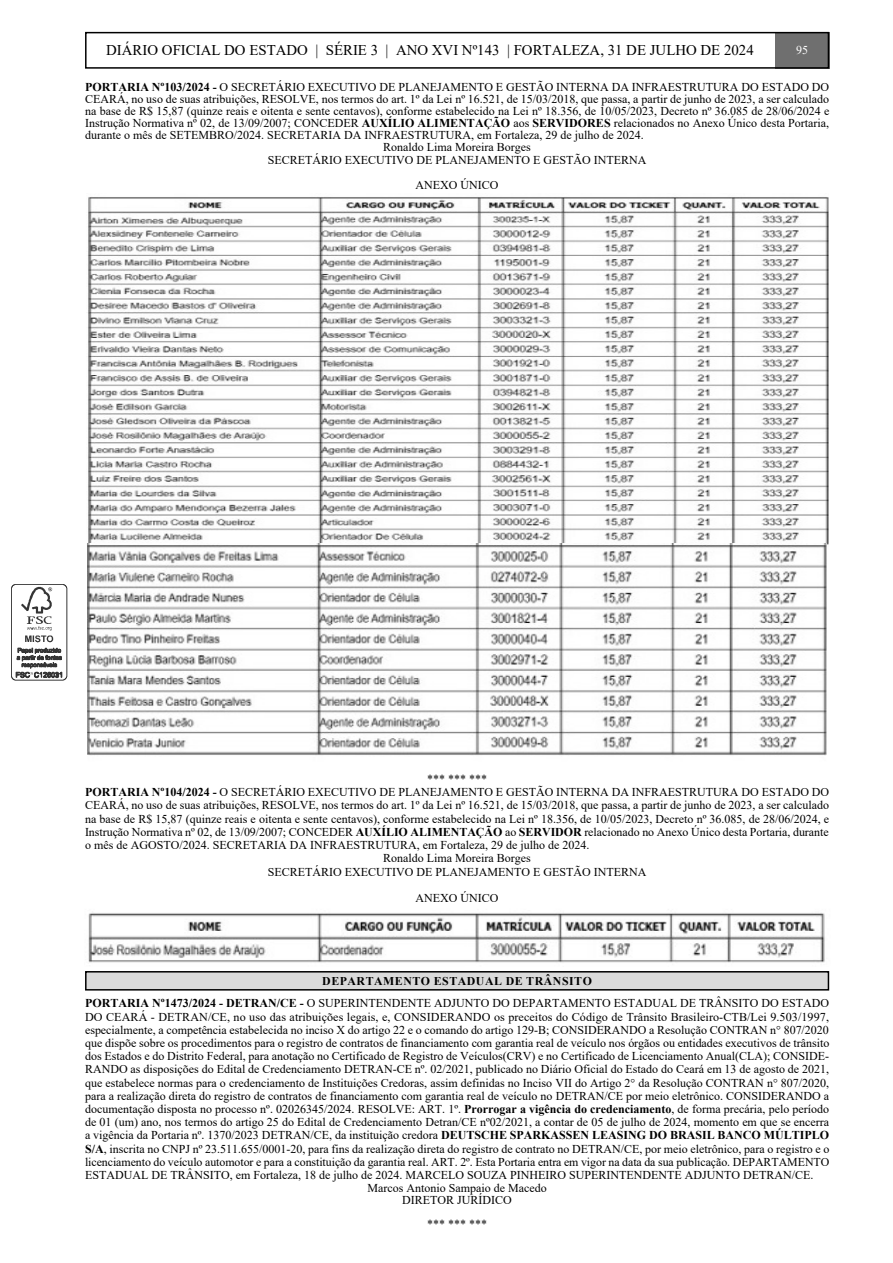
<style>
.page{position:relative;width:893px;height:1263px;background:#fff}
.page>*{position:absolute;margin:0;border:0;box-sizing:border-box;transform-origin:0 0}
.t1{font:14.85px "Times New Roman";color:#000}
.t2{font:12px/24px "Times New Roman";color:#000;text-align:center}
.t3{font:12px "Times New Roman";color:#fff}
.t4{font:700 11.85px "Times New Roman";letter-spacing:.045em;color:#000}
.s1{font-weight:700}
</style>
<div class="page">
<div style="left:775px;top:32px;width:54px;height:37px;background:#6f6f6f"></div>
<div style="left:85px;top:32px;width:744px;height:37px;border:2px solid #000"></div>
<svg style="left:11px;top:584px;width:56px;height:96px"></svg>
<img style="left:88px;top:197px;width:740px;height:348px">
<img style="left:87px;top:543px;width:740px;height:213px">
<img style="left:88px;top:912px;width:737px;height:51px">
<div style="left:86px;top:972px;width:742px;height:18px;background:#dadada"></div>
<div style="left:85px;top:971px;width:744px;height:19px;border:2px solid #000"></div>
<p class="t1" style="left:106px;top:40px;width:649px">DIÁRIO OFICIAL DO ESTADO | SÉRIE 3 | ANO XVI Nº143 | FORTALEZA, 31 DE JULHO DE 2024</p>
<p class="t3" style="left:796px;top:42px;width:13px">95</p>
<p class="t2" style="left:85px;top:75px;width:746px"><span class="s1">PORTARIA Nº103/2024 -</span> O SECRETÁRIO EXECUTIVO DE PLANEJAMENTO E GESTÃO INTERNA DA INFRAESTRUTURA DO ESTADO DO</p>
<p class="t2" style="left:85px;top:87px;width:746px">CEARÁ, no uso de suas atribuições, RESOLVE, nos termos do art. 1º da Lei nº 16.521, de 15/03/2018, que passa, a partir de junho de 2023, a ser calculado</p>
<p class="t2" style="left:85px;top:99px;width:746px">na base de R$ 15,87 (quinze reais e oitenta e sente centavos), conforme estabelecido na Lei nº 18.356, de 10/05/2023, Decreto nº 36.085 de 28/06/2024 e</p>
<p class="t2" style="left:85px;top:111px;width:746px">Instrução Normativa nº 02, de 13/09/2007; CONCEDER <span class="s1">AUXÍLIO ALIMENTAÇÃO</span> aos <span class="s1">SERVIDORES</span> relacionados no Anexo Único desta Portaria,</p>
<p class="t2" style="left:85px;top:123px;width:560px">durante o mês de SETEMBRO/2024. SECRETARIA DA INFRAESTRUTURA, em Fortaleza, 29 de julho de 2024.</p>
<p class="t2" style="left:383px;top:135px;width:149px">Ronaldo Lima Moreira Borges</p>
<p class="t2" style="left:268px;top:147px;width:380px">SECRETÁRIO EXECUTIVO DE PLANEJAMENTO E GESTÃO INTERNA</p>
<p class="t2" style="left:416px;top:173px;width:84px">ANEXO ÚNICO</p>
<p class="t2" style="left:427px;top:767px;width:61px">*** *** ***</p>
<p class="t2" style="left:85px;top:780px;width:746px"><span class="s1">PORTARIA Nº104/2024 -</span> O SECRETÁRIO EXECUTIVO DE PLANEJAMENTO E GESTÃO INTERNA DA INFRAESTRUTURA DO ESTADO DO</p>
<p class="t2" style="left:85px;top:793px;width:746px">CEARÁ, no uso de suas atribuições, RESOLVE, nos termos do art. 1º da Lei nº 16.521, de 15/03/2018, que passa, a partir de junho de 2023, a ser calculado</p>
<p class="t2" style="left:85px;top:806px;width:746px">na base de R$ 15,87 (quinze reais e oitenta e sente centavos), conforme estabelecido na Lei nº 18.356, de 10/05/2023, Decreto nº 36.085, de 28/06/2024, e</p>
<p class="t2" style="left:85px;top:819px;width:745px">Instrução Normativa nº 02, de 13/09/2007; CONCEDER <span class="s1">AUXÍLIO ALIMENTAÇÃO</span> ao <span class="s1">SERVIDOR</span> relacionado no Anexo Único desta Portaria, durante</p>
<p class="t2" style="left:85px;top:833px;width:506px">o mês de AGOSTO/2024. SECRETARIA DA INFRAESTRUTURA, em Fortaleza, 29 de julho de 2024.</p>
<p class="t2" style="left:383px;top:846px;width:149px">Ronaldo Lima Moreira Borges</p>
<p class="t2" style="left:268px;top:859px;width:380px">SECRETÁRIO EXECUTIVO DE PLANEJAMENTO E GESTÃO INTERNA</p>
<p class="t2" style="left:416px;top:885px;width:84px">ANEXO ÚNICO</p>
<p class="t4" style="left:322px;top:972px;width:271px">DEPARTAMENTO ESTADUAL DE TRÂNSITO</p>
<p class="t2" style="left:85px;top:991px;width:746px"><span class="s1">PORTARIA Nº1473/2024 - DETRAN/CE -</span> O SUPERINTENDENTE ADJUNTO DO DEPARTAMENTO ESTADUAL DE TRÂNSITO DO ESTADO</p>
<p class="t2" style="left:85px;top:1004px;width:745px">DO CEARÁ - DETRAN/CE, no uso das atribuições legais, e, CONSIDERANDO os preceitos do Código de Trânsito Brasileiro-CTB/Lei 9.503/1997,</p>
<p class="t2" style="left:85px;top:1017px;width:745px">especialmente, a competência estabelecida no inciso X do artigo 22 e o comando do artigo 129-B; CONSIDERANDO a Resolução CONTRAN n° 807/2020</p>
<p class="t2" style="left:85px;top:1030px;width:746px">que dispõe sobre os procedimentos para o registro de contratos de financiamento com garantia real de veículo nos órgãos ou entidades executivos de trânsito</p>
<p class="t2" style="left:85px;top:1044px;width:746px">dos Estados e do Distrito Federal, para anotação no Certificado de Registro de Veículos(CRV) e no Certificado de Licenciamento Anual(CLA); CONSIDE-</p>
<p class="t2" style="left:85px;top:1057px;width:746px">RANDO as disposições do Edital de Credenciamento DETRAN-CE nº. 02/2021, publicado no Diário Oficial do Estado do Ceará em 13 de agosto de 2021,</p>
<p class="t2" style="left:85px;top:1070px;width:746px">que estabelece normas para o credenciamento de Instituições Credoras, assim definidas no Inciso VII do Artigo 2° da Resolução CONTRAN n° 807/2020,</p>
<p class="t2" style="left:85px;top:1083px;width:746px">para a realização direta do registro de contratos de financiamento com garantia real de veículo no DETRAN/CE por meio eletrônico. CONSIDERANDO a</p>
<p class="t2" style="left:85px;top:1096px;width:746px">documentação disposta no processo nº. 02026345/2024. RESOLVE: ART. 1º. <span class="s1">Prorrogar a vigência do credenciamento</span>, de forma precária, pelo período</p>
<p class="t2" style="left:85px;top:1110px;width:746px">de 01 (um) ano, nos termos do artigo 25 do Edital de Credenciamento Detran/CE nº02/2021, a contar de 05 de julho de 2024, momento em que se encerra</p>
<p class="t2" style="left:85px;top:1123px;width:746px">a vigência da Portaria nº. 1370/2023 DETRAN/CE, da instituição credora <span class="s1">DEUTSCHE SPARKASSEN LEASING DO BRASIL BANCO MÚLTIPLO</span></p>
<p class="t2" style="left:85px;top:1136px;width:746px"><span class="s1">S/A</span>, inscrita no CNPJ nº 23.511.655/0001-20, para fins da realização direta do registro de contrato no DETRAN/CE, por meio eletrônico, para o registro e o</p>
<p class="t2" style="left:85px;top:1149px;width:746px">licenciamento do veículo automotor e para a constituição da garantia real. ART. 2º. Esta Portaria entra em vigor na data da sua publicação. DEPARTAMENTO</p>
<p class="t2" style="left:85px;top:1162px;width:730px">ESTADUAL DE TRÂNSITO, em Fortaleza, 18 de julho de 2024. MARCELO SOUZA PINHEIRO SUPERINTENDENTE ADJUNTO DETRAN/CE.</p>
<p class="t2" style="left:367px;top:1176px;width:181px">Marcos Antonio Sampaio de Macedo</p>
<p class="t2" style="left:402px;top:1188px;width:111px">DIRETOR JURÍDICO *** *** ***</p>
</div>
